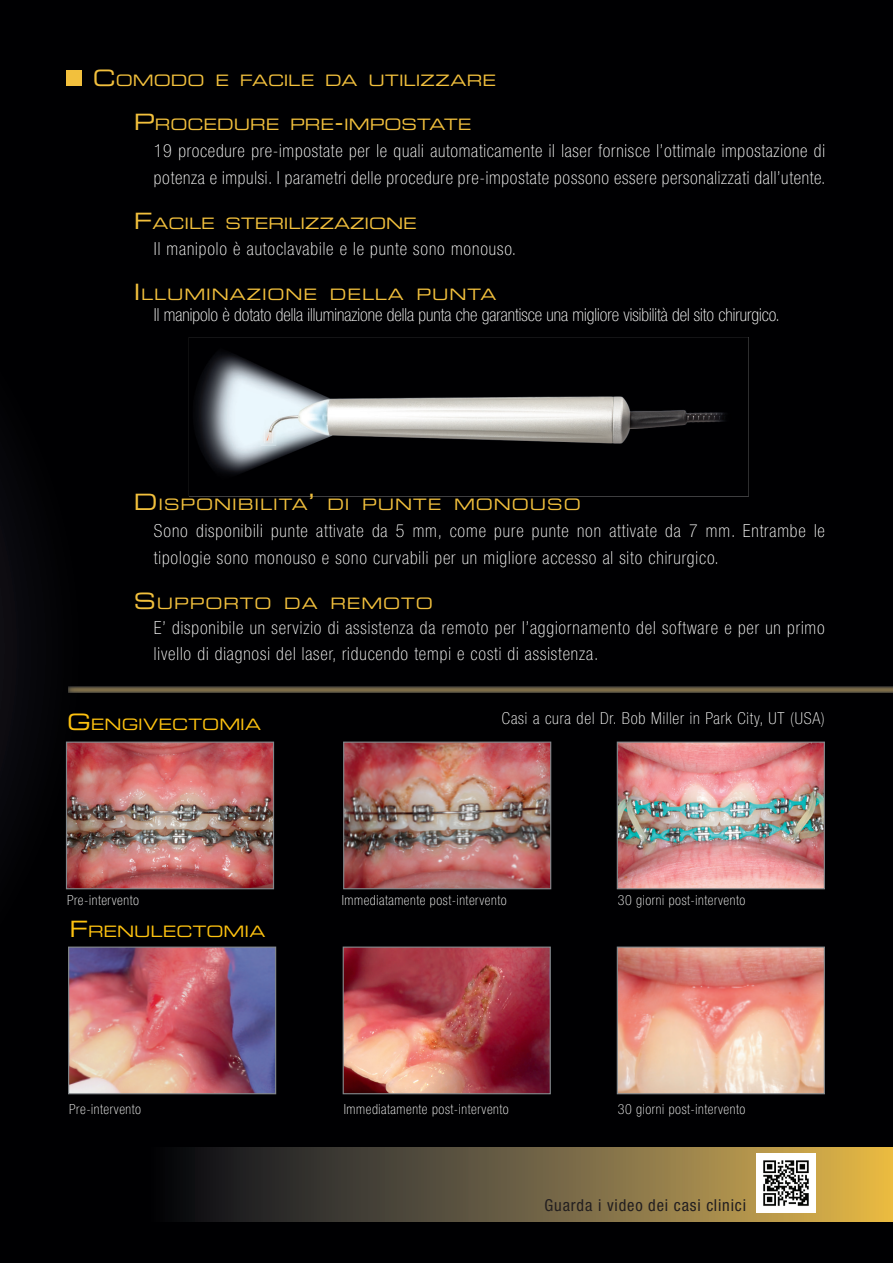
<style>
.page{position:relative;width:893px;height:1263px;background:#000002}
.page>*{position:absolute;margin:0;border:0;box-sizing:border-box;transform-origin:0 0}
.t1{font:100 condensed 18px/27px "Helvetica Neue LT Std";letter-spacing:.05em;color:#fff}
.t2{font:100 condensed 18px "Helvetica Neue LT Std";color:#fff}
.t3{font:100 condensed 16.5px "Helvetica Neue LT Std";letter-spacing:.05em;color:#fff}
.t4{font:condensed 16.5px "Helvetica Neue LT Std";letter-spacing:.05em;color:#231f20}
.t5{font:15.75px "Eurostile Extended Two";letter-spacing:.055em;color:#f2c03d}
.t6{font:15.75px "Eurostile Extended Two";color:#f2c03d}
.t7{font:15.75px "Eurostile Extended Two";color:#fec210}
.t8{font:15.75px "Eurostile Extended Two";letter-spacing:-.005em;color:#f2c03d}
.t9{font:100 condensed 13.95px "Helvetica Neue LT Std";letter-spacing:.04em;color:#fff}
.s1{font-size:22.5px}
</style>
<div class="page">
<img style="left:189px;top:337px;width:560px;height:159px">
<img style="left:261px;top:427px;width:15px;height:19px">
<svg style="left:264px;top:430px;width:9px;height:13px"></svg>
<div style="left:66px;top:70px;width:16px;height:16px;background:#f2c03d"></div>
<img style="left:67px;top:946px;width:210px;height:149px">
<img style="left:65px;top:741px;width:210px;height:149px">
<img style="left:342px;top:946px;width:209px;height:149px">
<img style="left:342px;top:741px;width:210px;height:149px">
<svg style="left:616px;top:946px;width:209px;height:149px;background:#e2a493"></svg>
<img style="left:616px;top:741px;width:209px;height:149px">
<img style="left:68px;top:687px;width:825px;height:6px">
<img style="left:149px;top:1147px;width:744px;height:74px">
<img style="left:756px;top:1153px;width:59px;height:60px">
<p class="t8" style="left:93px;top:69px;width:405px"><span class="s1">C</span>OMODO E FACILE DA UTILIZZARE</p>
<p class="t6" style="left:134px;top:114px;width:339px"><span class="s1">P</span>ROCEDURE PRE<span class="s1">-</span>IMPOSTATE</p>
<p class="t1" style="left:154px;top:137px;width:673px">19 procedure pre-impostate per le quali automaticamente il laser fornisce l’ottimale impostazione di potenza e impulsi. I parametri delle procedure pre-impostate possono essere personalizzati dall’utente.</p>
<p class="t6" style="left:134px;top:213px;width:285px"><span class="s1">F</span>ACILE STERILIZZAZIONE</p>
<p class="t1" style="left:154px;top:235px;width:364px">Il manipolo è autoclavabile e le punte sono monouso.</p>
<p class="t5" style="left:134px;top:283px;width:364px"><span class="s1">I</span>LLUMINAZIONE DELLA PUNTA</p>
<p class="t2" style="left:154px;top:304px;width:627px">Il manipolo è dotato della illuminazione della punta che garantisce una migliore visibilità del sito chirurgico.</p>
<p class="t5" style="left:134px;top:493px;width:449px"><span class="s1">D</span>ISPONIBILITA<span class="s1">’</span> DI PUNTE MONOUSO</p>
<p class="t1" style="left:154px;top:517px;width:672px">Sono disponibili punte attivate da 5 mm, come pure punte non attivate da 7 mm. Entrambe le tipologie sono monouso e sono curvabili per un migliore accesso al sito chirurgico.</p>
<p class="t5" style="left:134px;top:592px;width:301px"><span class="s1">S</span>UPPORTO DA REMOTO</p>
<p class="t1" style="left:154px;top:615px;width:672px;line-height:25.5px">E’ disponibile un servizio di assistenza da remoto per l’aggiornamento del software e per un primo livello di diagnosi del laser, riducendo tempi e costi di assistenza.</p>
<p class="t7" style="left:67px;top:714px;width:195px"><span class="s1">G</span>ENGIVECTOMIA</p>
<p class="t3" style="left:502px;top:709px;width:324px">Casi a cura del Dr. Bob Miller in Park City, UT (USA)</p>
<p class="t9" style="left:67px;top:892px;width:73px">Pre-intervento</p>
<p class="t9" style="left:342px;top:892px;width:166px">Immediatamente post-intervento</p>
<p class="t9" style="left:618px;top:892px;width:129px">30 giorni post-intervento</p>
<p class="t7" style="left:69px;top:921px;width:197px"><span class="s1">F</span>RENULECTOMIA</p>
<p class="t9" style="left:69px;top:1101px;width:73px">Pre-intervento</p>
<p class="t9" style="left:344px;top:1101px;width:166px">Immediatamente post-intervento</p>
<p class="t9" style="left:618px;top:1101px;width:129px">30 giorni post-intervento</p>
<p class="t4" style="left:545px;top:1195px;width:203px">Guarda i video dei casi clinici</p>
</div>
